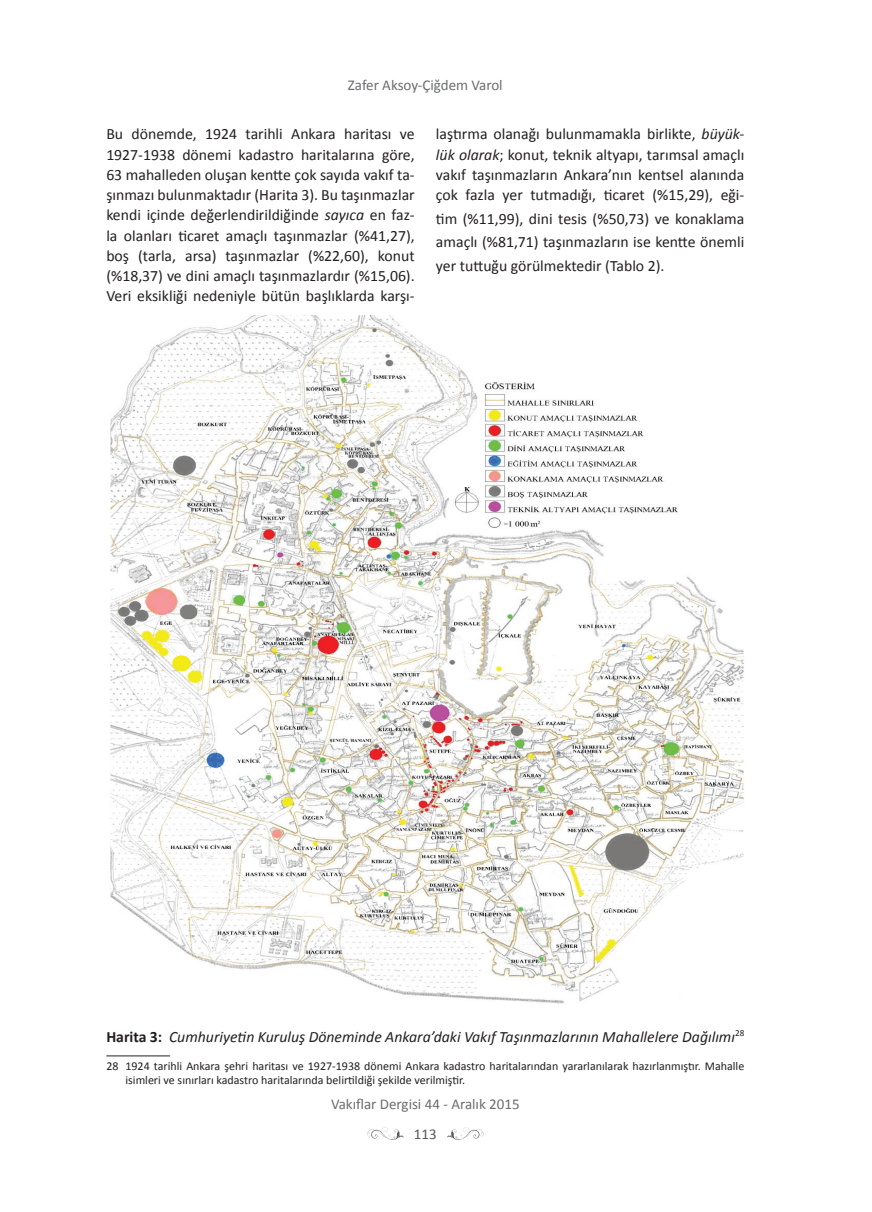
<style>
.page{position:relative;width:872px;height:1212px;background:#fff}
.page>*{position:absolute;margin:0;border:0;box-sizing:border-box;transform-origin:0 0}
.t1{font:15.75px/20.2px "Calibri";color:#231f20;text-align:justify}
.t2{font:italic 15.75px "Calibri";color:#231f20}
.t3{font:15px "Calibri";color:#6c6d70}
.t4{font:15px "Calibri";color:#57585a}
.t5{font:12px/14.2px "Calibri";color:#231f20}
.s1{font-style:italic}
.s2{font-weight:700;font-style:normal}
</style>
<div class="page">
<svg style="left:367px;top:1127px;width:37px;height:13px"></svg>
<svg style="left:447px;top:1127px;width:37px;height:13px"></svg>
<img style="left:110px;top:315px;width:634px;height:689px">
<hr style="left:106px;top:1055px;width:64px;height:1px;background:#231f20">
<p class="t3" style="left:348px;top:75px;width:156px">Zafer Aksoy-Çiğdem Varol</p>
<p class="t1" style="left:106px;top:124px;width:310px">Bu dönemde, 1924 tarihli Ankara haritası ve 1927-1938 dönemi kadastro haritalarına göre, 63 mahalleden oluşan kentte çok sayıda vakıf ta&shy;şınmazı bulunmaktadır (Harita 3). Bu taşınmazlar kendi içinde değerlendirildiğinde <span class="s1">sayıca</span> en faz&shy;la olanları ticaret amaçlı taşınmazlar (%41,27), boş (tarla, arsa) taşınmazlar (%22,60), konut (%18,37) ve dini amaçlı taşınmazlardır (%15,06).<br>Veri eksikliği nedeniyle bütün başlıklarda karşı-</p>
<p class="t1" style="left:436px;top:124px;width:310px">laştırma olanağı bulunmamakla birlikte, <span class="s1">büyük&shy;lük olarak</span>; konut, teknik altyapı, tarımsal amaçlı vakıf taşınmazların Ankara’nın kentsel alanında çok fazla yer tutmadığı, ticaret (%15,29), eği-</p>
<p class="t1" style="left:436px;top:207px;width:310px;line-height:23.7px">tim (%11,99), dini tesis (%50,73) ve konaklama amaçlı (%81,71) taşınmazların ise kentte önemli yer tuttuğu görülmektedir (Tablo 2).</p>
<p class="t2" style="left:106px;top:1025px;width:639px"><span class="s2">Harita 3:</span> Cumhuriyetin Kuruluş Döneminde Ankara’daki Vakıf Taşınmazlarının Mahallelere Dağılımı<sup>28</sup></p>
<p class="t5" style="left:125px;top:1059px;width:620px;text-indent:-19px">28 1924 tarihli Ankara şehri haritası ve 1927-1938 dönemi Ankara kadastro haritalarından yararlanılarak hazırlanmıştır. Mahalle isimleri ve sınırları kadastro haritalarında belirtildiği şekilde verilmiştir.</p>
<p class="t3" style="left:331px;top:1095px;width:190px">Vakıflar Dergisi 44 - Aralık 2015</p>
<p class="t4" style="left:414px;top:1125px;width:24px">113</p>
</div>
